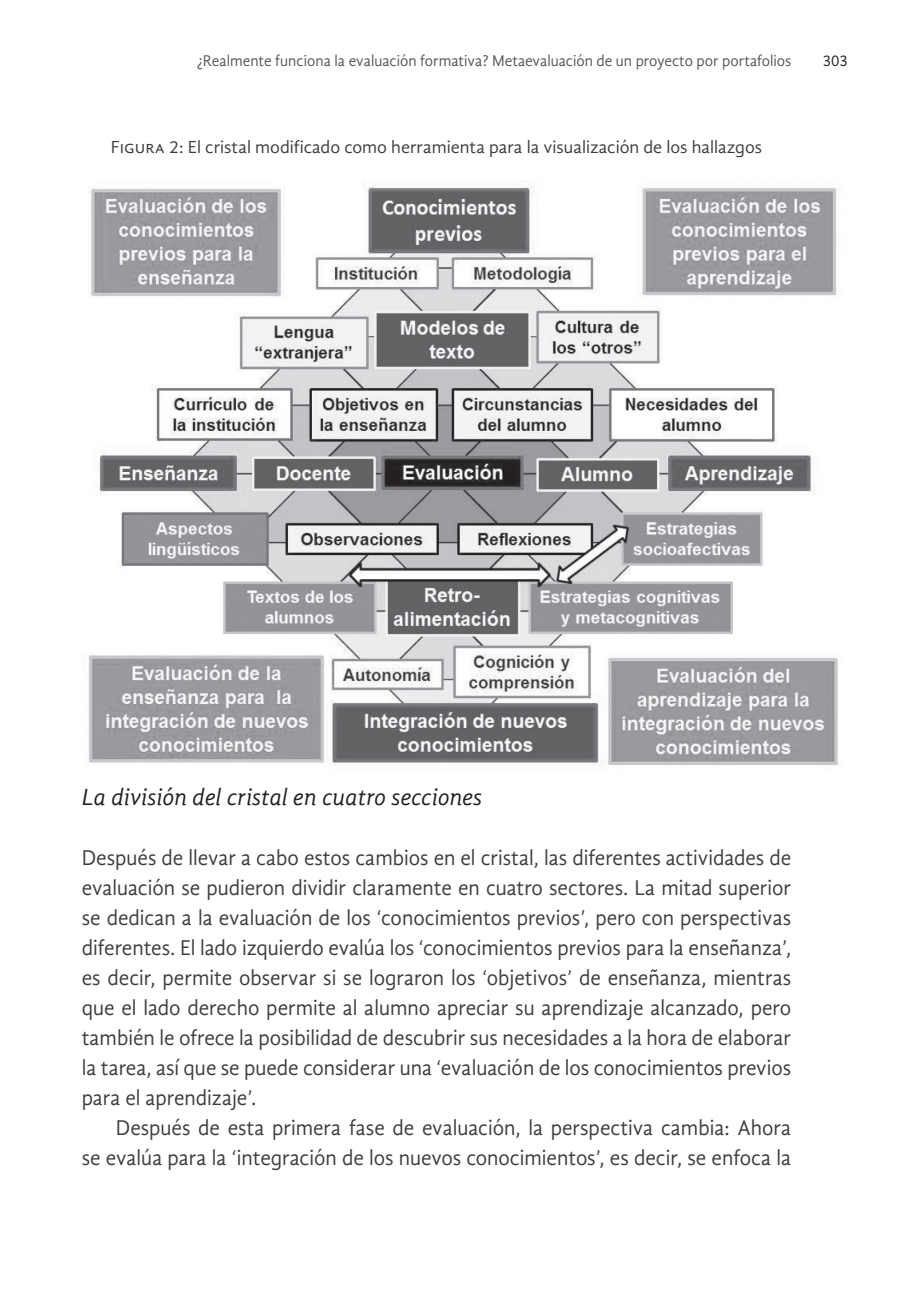
<style>
.page{position:relative;width:907px;height:1298px;background:#fff}
.page>*{position:absolute;margin:0;border:0;box-sizing:border-box;transform-origin:0 0}
._02_Subtítulo_artícu{font:italic 24px "Gandhi Sans";letter-spacing:-.005em;color:#231f20}
._01_TEXTO{font:22px/30px "Gandhi Sans";color:#3e3e3f;text-align:justify;scale:.95 1}
._05_Nota_a_pie{font:18px "Gandhi Sans";color:#3e3e3f}
.t1{font:16px "Gandhi Sans";color:#57585a;scale:.95 1}
.t2{font:16px "Gandhi Sans";color:#231f20;scale:.95 1}
</style>
<div class="page">
<img style="left:87px;top:184px;width:752px;height:582px">
<p class="t1" style="left:197px;top:52px;width:626px">¿Realmente funciona la evaluación formativa? Metaevaluación de un proyecto por portafolios</p>
<p class="t2" style="left:822px;top:52px;width:28px">303</p>
<p class="_05_Nota_a_pie" style="left:111px;top:137px;width:652px">Figura 2: El cristal modificado como herramienta para la visualización de los hallazgos</p>
<p class="_02_Subtítulo_artícu" style="left:82px;top:782px;width:401px">La división del cristal en cuatro secciones</p>
<p class="_01_TEXTO" style="left:82px;top:842px;width:748px">Después de llevar a cabo estos cambios en el cristal, las diferentes actividades de evaluación se pudieron dividir claramente en cuatro sectores. La mitad superior se dedican a la evaluación de los ‘conocimientos previos’, pero con perspectivas diferentes. El lado izquierdo evalúa los ‘conocimientos previos para la enseñanza’, es decir, permite observar si se lograron los ‘objetivos’ de enseñanza, mientras que el lado derecho permite al alumno apreciar su aprendizaje alcanzado, pero también le ofrece la posibilidad de descubrir sus necesidades a la hora de elaborar la tarea, así que se puede considerar una ‘evaluación de los conocimientos previos para el aprendizaje’.</p>
<p class="_01_TEXTO" style="left:82px;top:1112px;width:748px;text-align:right">Después de esta primera fase de evaluación, la perspectiva cambia: Ahora<br>se evalúa para la ‘integración de los nuevos conocimientos’, es decir, se enfoca la</p>
</div>
